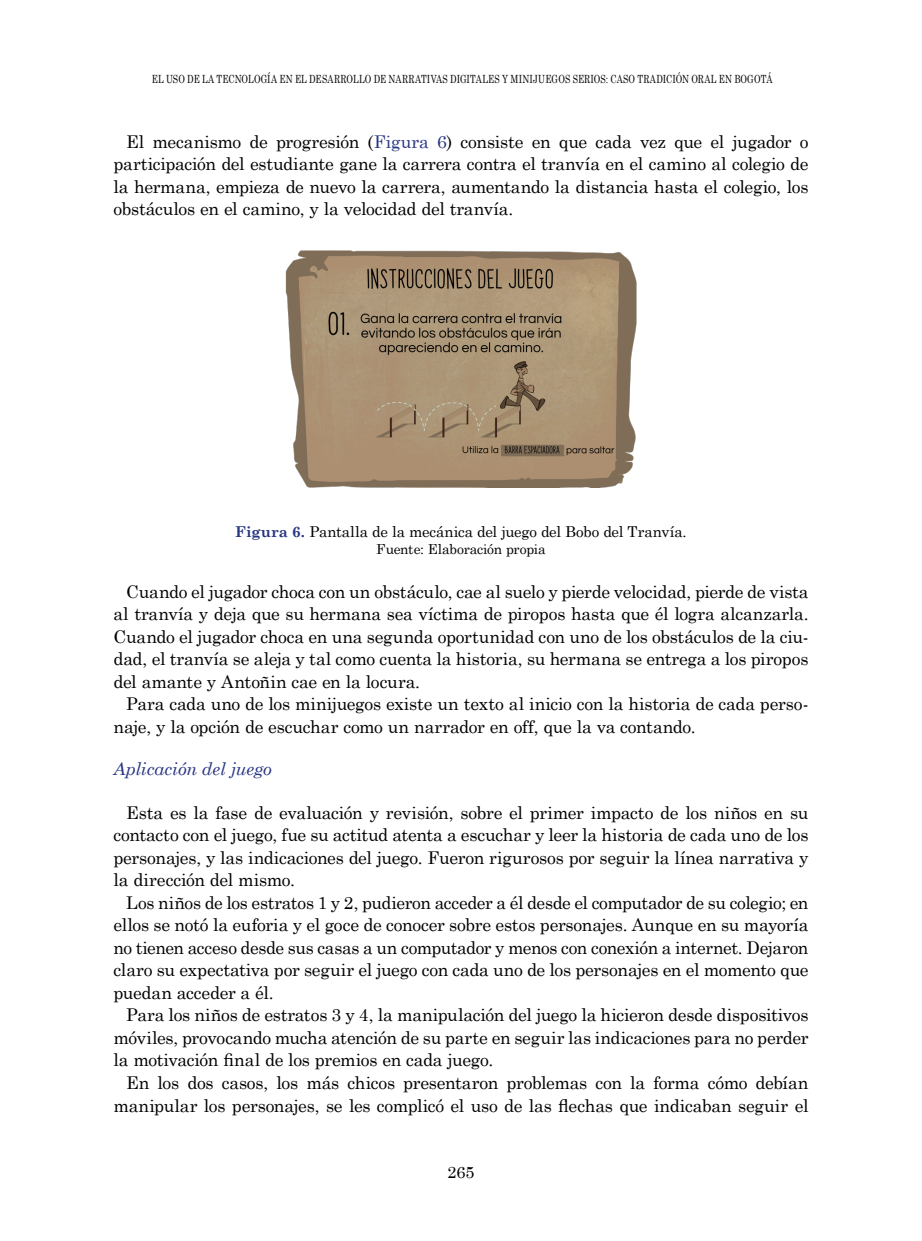
<style>
.page{position:relative;width:922px;height:1241px;background:#fff}
.page>*{position:absolute;margin:0;border:0;box-sizing:border-box;transform-origin:0 0}
.t1{font:17.5px/22.5px "Century Schoolbook";letter-spacing:-.01em;color:#000;text-align:justify}
.t2{font:italic 17.5px "Century Schoolbook";letter-spacing:-.01em;color:#283583}
.t3{font:16.25px "Century Schoolbook";color:#000}
.t4{font:15px "Century Schoolbook";letter-spacing:-.01em;color:#000}
.t5{font:13.75px "Century Schoolbook";letter-spacing:-.015em;color:#000}
.t6{font:11.25px "Century Schoolbook";letter-spacing:.02em;color:#000;scale:.75 1}
.s1{color:#283583}
.s2{font-weight:700;color:#283583}
</style>
<div class="page">
<img style="left:285px;top:250px;width:351px;height:237px">
<p class="t6" style="left:152px;top:70px;width:29px">El uso</p>
<p class="t6" style="left:187px;top:70px;width:49px">delatecnolog</p>
<p class="t6" style="left:267px;top:70px;width:66px">íaen el desarrollo</p>
<p class="t6" style="left:374px;top:70px;width:29px">de narrativas</p>
<p class="t6" style="left:450px;top:70px;width:9px">digitales</p>
<p class="t6" style="left:502px;top:70px;width:20px">y minijuegos</p>
<p class="t6" style="left:572px;top:70px;width:9px">serios</p>
<p class="t6" style="left:605px;top:70px;width:24px">: Caso</p>
<p class="t6" style="left:637px;top:70px;width:9px">tradici</p>
<p class="t6" style="left:675px;top:70px;width:31px">ón oral</p>
<p class="t6" style="left:718px;top:70px;width:39px">en Bogot</p>
<p class="t6" style="left:766px;top:70px;width:10px">á</p>
<p class="t1" style="left:113px;top:129px;width:696px;text-indent:13px">El mecanismo de progresión (<span class="s1">Figura 6</span>) consiste en que cada vez que el jugador o participación del estudiante gane la carrera contra el tranvía en el camino al colegio de la hermana, empieza de nuevo la carrera, aumentando la distancia hasta el colegio, los obstáculos en el camino, y la velocidad del tranvía.</p>
<p class="t4" style="left:235px;top:519px;width:453px"><span class="s2">Figura 6.</span> Pantalla de la mecánica del juego del Bobo del Tranvía.</p>
<p class="t5" style="left:376px;top:537px;width:171px">Fuente: Elaboración propia</p>
<p class="t1" style="left:113px;top:578px;width:696px;text-indent:13px">Cuando el jugador choca con un obstáculo, cae al suelo y pierde velocidad, pierde de vista al tranvía y deja que su hermana sea víctima de piropos hasta que él logra alcanzarla.<br>Cuando el jugador choca en una segunda oportunidad con uno de los obstáculos de la ciu&shy;dad, el tranvía se aleja y tal como cuenta la historia, su hermana se entrega a los piropos del amante y Antoñin cae en la locura.</p>
<p class="t1" style="left:113px;top:691px;width:696px;text-indent:13px">Para cada uno de los minijuegos existe un texto al inicio con la historia de cada perso&shy;naje, y la opción de escuchar como un narrador en off, que la va contando.</p>
<p class="t2" style="left:113px;top:755px;width:160px">Aplicación del juego</p>
<p class="t1" style="left:113px;top:799px;width:696px;text-indent:13px">Esta es la fase de evaluación y revisión, sobre el primer impacto de los niños en su contacto con el juego, fue su actitud atenta a escuchar y leer la historia de cada uno de los personajes, y las indicaciones del juego. Fueron rigurosos por seguir la línea narrativa y la dirección del mismo.</p>
<p class="t1" style="left:113px;top:889px;width:696px;text-indent:13px">Los niños de los estratos 1 y 2, pudieron acceder a él desde el computador de su colegio; en ellos se notó la euforia y el goce de conocer sobre estos personajes. Aunque en su mayoría no tienen acceso desde sus casas a un computador y menos con conexión a internet. Dejaron claro su expectativa por seguir el juego con cada uno de los personajes en el momento que puedan acceder a él.</p>
<p class="t1" style="left:113px;top:1002px;width:696px;text-indent:13px">Para los niños de estratos 3 y 4, la manipulación del juego la hicieron desde dispositivos móviles, provocando mucha atención de su parte en seguir las indicaciones para no perder la motivación final de los premios en cada juego.</p>
<p class="t1" style="left:113px;top:1069px;width:696px;text-align:right">En los dos casos, los más chicos presentaron problemas con la forma cómo debían manipular los personajes, se les complicó el uso de las flechas que indicaban seguir el</p>
<p class="t3" style="left:447px;top:1158px;width:29px">265</p>
</div>
